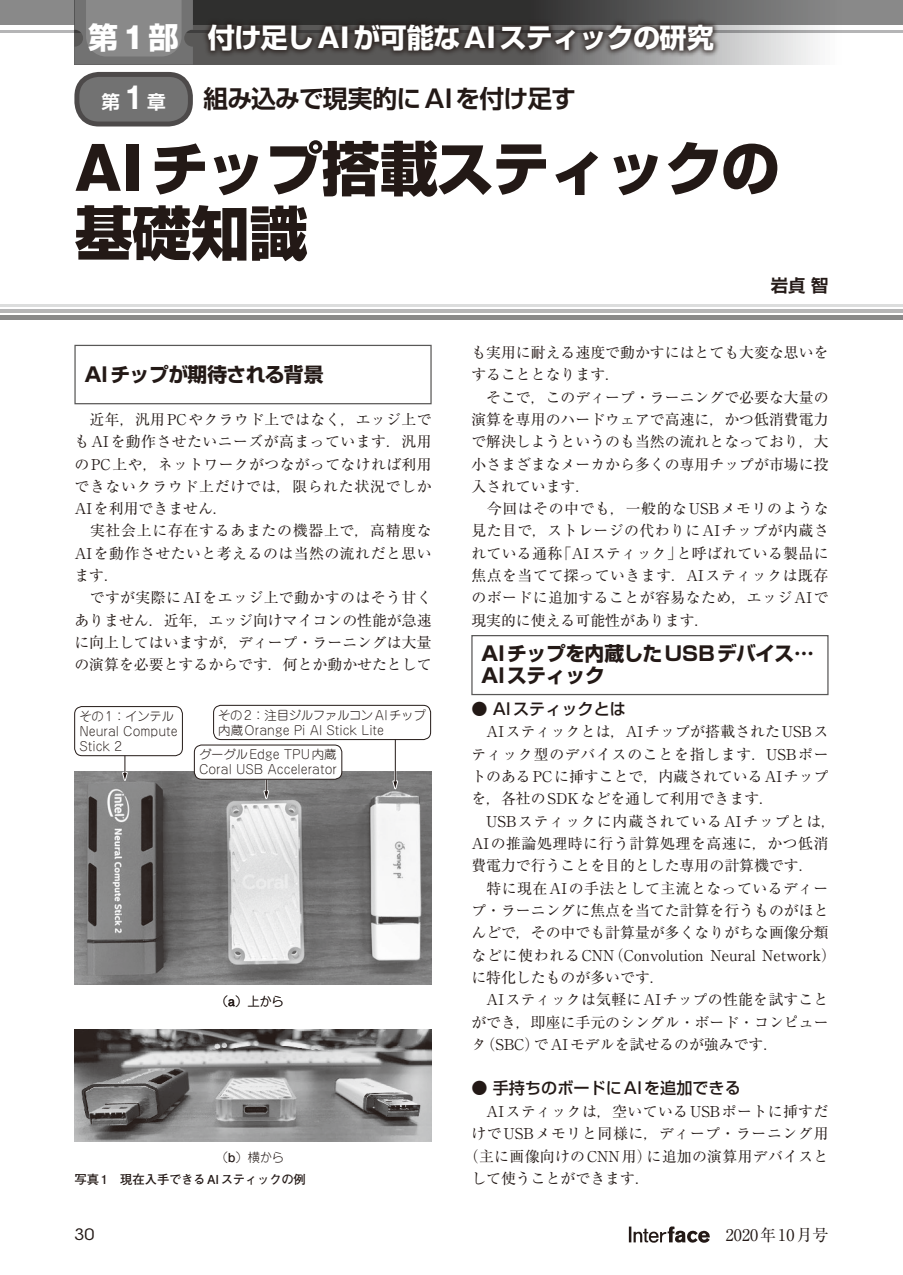
<style>
.page{position:relative;width:903px;height:1275px;background:#fff}
.page>*{position:absolute;margin:0;border:0;box-sizing:border-box;transform-origin:0 0}
.t1{font:800 58.27px/64.4px "Shin Go Pro";color:#231916}
.t2{font:700 27.3px "Shin Go Pro";letter-spacing:-.035em;color:#fff}
.t3{font:700 24.85px "Shin Go Pro De";letter-spacing:-.035em;color:#231916}
.t4{font:700 19.78px/22.4px "Shin Go Pro";color:#231916}
.t5{font:700 19.78px "Shin Go Pro";letter-spacing:-.035em;color:#231916}
.t6{font:700 18.55px "Shin Go Pro De";color:#fff}
.t7{font:700 17.32px "Shin Go Pro De";color:#231916}
.t8{font:500 16.1px "Shin Go Pro";color:#231916}
.t9{font:16.1px "Ryumin Pro";color:#231916}
.t10{font:15.58px "ITC Avant Garde Std";color:#231916;scale:1.11 1}
.t11{font:14.88px/22.4px "Ryumin Pro";letter-spacing:.01em;color:#231916}
.t12{font:14.88px/22.4px "Ryumin Pro";letter-spacing:.03em;color:#231916}
.t13{font:300 12.42px/14.9px "Jun 101 Pro";color:#231916}
.t14{font:700 12.42px "Futo Go B101 Pro";color:#231916}
.s1{font-size:29.93px}
.s2{font-family:"Gothic MB101 Pro";font-size:29.93px}
.s3{font-family:"Gothic MB101 Pro"}
.s4{font-family:"Gothic MB101 Pro De";font-size:29.75px}
.s5{font-family:"Gothic MB101 Pro De"}
.s6{font-family:"Futo Go B101 Pro";font-weight:700}
</style>
<div class="page">
<svg style="left:629px;top:1226px;width:81px;height:17px"></svg>
<div style="left:0;top:0;width:903px;height:25px;background:#898989"></div>
<hr style="left:0;top:30px;width:903px;height:2px;background:#b5b5b6">
<div style="left:74px;top:345px;width:358px;height:59px;border:1px solid #595857"></div>
<div style="left:471px;top:635px;width:357px;height:60px;border:1px solid #595857"></div>
<img style="left:74px;top:1029px;width:358px;height:112px">
<img style="left:74px;top:771px;width:358px;height:214px">
<hr style="left:125px;top:742px;width:1px;height:34px;background:#231916">
<svg style="left:120px;top:770px;width:9px;height:18px"></svg>
<hr style="left:394px;top:750px;width:2px;height:35px;background:#fff">
<hr style="left:395px;top:738px;width:1px;height:47px;background:#231916">
<svg style="left:391px;top:779px;width:9px;height:17px"></svg>
<hr style="left:265px;top:760px;width:2px;height:35px;background:#fff">
<hr style="left:266px;top:760px;width:1px;height:35px;background:#231916">
<svg style="left:262px;top:789px;width:9px;height:17px"></svg>
<div style="left:75px;top:707px;width:107px;height:49px;background:#fff;border-radius:7px"></div>
<div style="left:74px;top:706px;width:109px;height:50px;border:1px solid #231916;border-radius:7px"></div>
<div style="left:194px;top:745px;width:148px;height:34px;background:#fff;border-radius:7px"></div>
<div style="left:194px;top:745px;width:148px;height:35px;border:1px solid #231916;border-radius:7px"></div>
<div style="left:213px;top:705px;width:218px;height:35px;border:1px solid #231916;border-radius:7px"></div>
<hr style="left:0;top:309px;width:903px;height:4px;background:#b5b5b6">
<div style="left:0;top:315px;width:903px;height:5px;background:#898989"></div>
<hr style="left:0;top:304px;width:903px;height:2px;background:#dcdddd">
<div style="left:77px;top:74px;width:113px;height:50px;background:#727272;border-radius:22px"></div>
<div style="left:74px;top:72px;width:119px;height:54px;border:5px solid #4d4a4a;border-radius:22px"></div>
<svg style="left:193px;top:0;width:710px;height:64px"></svg>
<svg style="left:74px;top:0;width:119px;height:64px"></svg>
<div style="left:201px;top:17px;width:519px;height:40px;background:#231916;opacity:.75"></div>
<h2 class="t2" style="left:88px;top:16px;width:627px"><span class="s1">第</span><span class="s2">1</span><span class="s1">部</span> 付け足し<span class="s3">AI</span>が可能な<span class="s3">AI</span>スティックの研究</h2>
<p class="t6" style="left:101px;top:87px;width:66px">第<span class="s4">1</span>章</p>
<h3 class="t3" style="left:203px;top:78px;width:374px">組み込みで現実的に <span class="s5">AI</span> を付け足す</h3>
<h1 class="t1" style="left:74px;top:130px;width:706px"><span class="s3">AI</span>チップ搭載スティックの基礎知識</h1>
<h3 class="t5" style="left:84px;top:359px;width:241px">AI チップが期待される背景</h3>
<p class="t12" style="left:74px;top:407px;width:359px">　近年，汎用PCやクラウド上ではなく，エッジ上でもAIを動作させたいニーズが高まっています．汎用のPC上や，ネットワークがつながってなければ利用できないクラウド上だけでは，限られた状況でしか<br>AIを利用できません．<br>　実社会上に存在するあまたの機器上で，高精度な<br>AIを動作させたいと考えるのは当然の流れだと思います．<br>　ですが実際にAIをエッジ上で動かすのはそう甘くありません．近年，エッジ向けマイコンの性能が急速に向上してはいますが，ディープ・ラーニングは大量の演算を必要とするからです．何とか動かせたとして</p>
<p class="t13" style="left:79px;top:707px;width:100px">その 1：インテル<br>Neural Compute<br>Stick 2</p>
<p class="t13" style="left:218px;top:706px;width:209px">その2：注目ジルファルコンAIチップ内蔵Orange Pi AI Stick Lite</p>
<p class="t13" style="left:199px;top:746px;width:140px">グーグルEdge TPU内蔵<br>Coral USB Accelerator</p>
<p class="t13" style="left:216px;top:992px;width:70px">（<span class="s6">a</span>）上から</p>
<p class="t13" style="left:216px;top:1148px;width:70px">（<span class="s6">b</span>）横から</p>
<p class="t7" style="left:771px;top:271px;width:59px">岩貞 智</p>
<p class="t11" style="left:471px;top:340px;width:359px">も実用に耐える速度で動かすにはとても大変な思いをすることとなります．<br>　そこで，このディープ・ラーニングで必要な大量の演算を専用のハードウェアで高速に，かつ低消費電力で解決しようというのも当然の流れとなっており，大小さまざまなメーカから多くの専用チップが市場に投入されています．<br>　今回はその中でも，一般的なUSBメモリのような見た目で，ストレージの代わりにAIチップが内蔵されている通称「AIスティック」と呼ばれている製品に焦点を当てて探っていきます．AIスティックは既存のボードに追加することが容易なため，エッジAIで現実的に使える可能性があります．</p>
<h3 class="t4" style="left:481px;top:640px;width:334px">AIチップを内蔵したUSBデバイス…<br>AIスティック</h3>
<p class="t8" style="left:471px;top:696px;width:156px">● AIスティックとは</p>
<p class="t11" style="left:471px;top:720px;width:366px;text-indent:15px">AIスティックとは，AIチップが搭載されたUSBスティック型のデバイスのことを指します．USBポートのあるPCに挿すことで，内蔵されているAIチップを，各社のSDKなどを通して利用できます．<br>　USBスティックに内蔵されているAIチップとは，<br>AIの推論処理時に行う計算処理を高速に，かつ低消費電力で行うことを目的とした専用の計算機です．<br>　特に現在AIの手法として主流となっているディープ・ラーニングに焦点を当てた計算を行うものがほとんどで，その中でも計算量が多くなりがちな画像分類などに使われるCNN（Convolution Neural Network）に特化したものが多いです．<br>　AIスティックは気軽にAIチップの性能を試すことができ，即座に手元のシングル・ボード・コンピュータ（SBC）でAIモデルを試せるのが強みです．</p>
<p class="t8" style="left:471px;top:1075px;width:271px">● 手持ちのボードにAIを追加できる</p>
<p class="t11" style="left:464px;top:1099px;width:366px;text-align:right">AIスティックは，空いているUSBポートに挿すだ<br>けでUSBメモリと同様に，ディープ・ラーニング用（主に画像向けのCNN用）に追加の演算用デバイスと</p>
<p class="t14" style="left:74px;top:1169px;width:233px">写真1　現在入手できるAIスティックの例</p>
<p class="t11" style="left:471px;top:1166px;width:180px">して使うことができます．</p>
<p class="t10" style="left:74px;top:1225px;width:20px">30</p>
<p class="t9" style="left:710px;top:1222px;width:120px">　2020年10月号</p>
</div>
